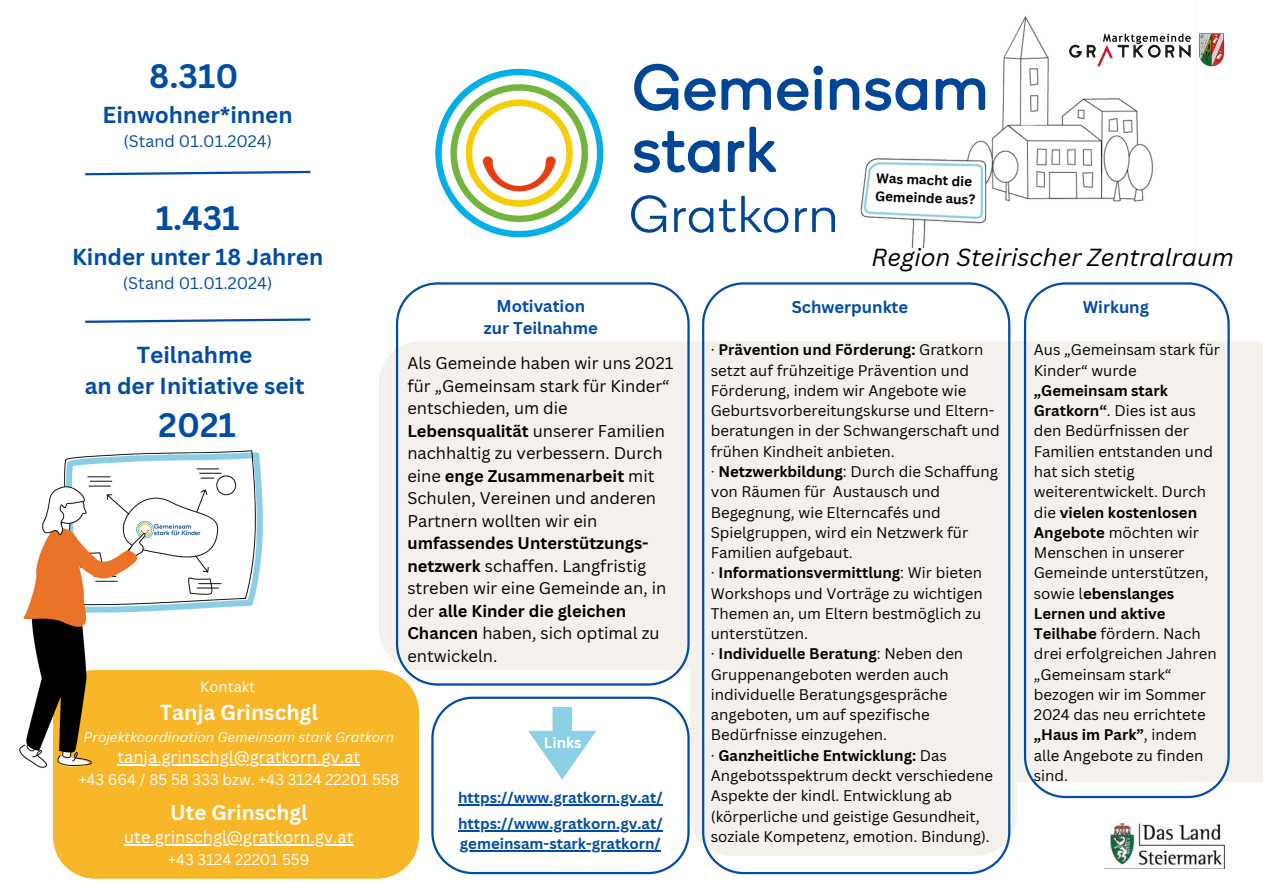
<style>
.page{position:relative;width:1263px;height:894px;background:#fff}
.page>*{position:absolute;margin:0;border:0;box-sizing:border-box;transform-origin:0 0}
.t1{font:700 33px "Canva Sans";color:#004da3}
.t2{font:italic 24px "Canva Sans";color:#000}
.t3{font:700 22.5px/31.5px "Canva Sans";color:#004da3;text-align:center}
.t4{font:700 21px "Canva Sans";color:#fff}
.t5{font:700 20.7px "Canva Sans";color:#fff}
.t6{font:16.5px/22.5px "Canva Sans";color:#000}
.t7{font:16.5px "Canva Sans";color:#fff}
.t8{font:700 16.5px/22.5px "Canva Sans";color:#004da3;text-align:center}
.t9{font:16.35px "Canva Sans";color:#004da3}
.t10{font:16.2px "Canva Sans";color:#004da3}
.t11{font:15px/20.2px "Canva Sans";color:#000}
.t12{font:700 15px/26.2px "Canva Sans";color:#004da3}
.t13{font:15px "Canva Sans";color:#fff}
.t14{font:700 15px "Canva Sans";color:#fff}
.t15{font:14.7px "Canva Sans";color:#fff}
.t16{font:italic 13.5px "Canva Sans";color:#fff}
.t17{font:700 13.5px/18px "Canva Sans";color:#000}
.s1{font-weight:700}
</style>
<div class="page">
<div style="left:1017px;top:670px;width:246px;height:111px;background:#f4f1ec"></div>
<svg style="left:690px;top:670px;width:327px;height:173px;background:#f0eeeb"></svg>
<svg style="left:379px;top:341px;width:884px;height:329px;background:#f3f0ec"></svg>
<div style="left:53px;top:670px;width:366px;height:208px;background:#f7b729"></div>
<svg style="left:396px;top:319px;width:294px;height:366px;background:#f0efec"></svg>
<svg style="left:702px;top:319px;width:308px;height:554px;background:#eaeaea"></svg>
<svg style="left:1024px;top:282px;width:206px;height:515px;background:#eeeeeb"></svg>
<svg style="left:431px;top:696px;width:259px;height:177px"></svg>
<img style="left:19px;top:454px;width:329px;height:361px">
<svg style="left:85px;top:170px;width:226px;height:284px"></svg>
<svg style="left:528px;top:706px;width:68px;height:73px"></svg>
<img style="left:1110px;top:823px;width:115px;height:45px">
<img style="left:396px;top:16px;width:740px;height:303px">
<img style="left:1063px;top:27px;width:162px;height:42px">
<hr style="left:117px;top:764px;width:117px;height:1px;background:#fff">
<hr style="left:234px;top:764px;width:87px;height:1px;background:#fff">
<hr style="left:321px;top:764px;width:39px;height:1px;background:#fff">
<hr style="left:124px;top:844px;width:230px;height:1px;background:#fff">
<hr style="left:458px;top:803px;width:205px;height:1px;background:#004da3">
<hr style="left:458px;top:830px;width:205px;height:1px;background:#004da3">
<hr style="left:460px;top:850px;width:201px;height:1px;background:#004da3">
<p class="t1" style="left:149px;top:53px;width:91px">8.310</p>
<p class="t3" style="left:103px;top:98px;width:191px">Einwohner*innen</p>
<p class="t10" style="left:124px;top:129px;width:150px">(Stand 01.01.2024)</p>
<p class="t1" style="left:156px;top:194px;width:85px">1.431</p>
<p class="t3" style="left:72px;top:240px;width:253px">Kinder unter 18 Jahren</p>
<p class="t9" style="left:123px;top:272px;width:151px">(Stand 01.01.2024)</p>
<h4 class="t3" style="left:85px;top:338px;width:221px">Teilnahme<br>an der Initiative seit</h4>
<h4 class="t1" style="left:159px;top:401px;width:79px">2021</h4>
<p class="t15" style="left:200px;top:675px;width:56px">Kontakt</p>
<h3 class="t4" style="left:160px;top:697px;width:159px">Tanja Grinschgl</h3>
<h1 class="t16" style="left:84px;top:727px;width:312px">Projektkoordination Gemeinsam stark Gratkorn</h1>
<h4 class="t7" style="left:117px;top:745px;width:244px">tanja.grinschgl@gratkorn.gv.at</h4>
<p class="t13" style="left:79px;top:768px;width:322px">+43 664 / 85 58 333 bzw. +43 3124 22201 558</p>
<p class="t5" style="left:170px;top:797px;width:139px">Ute Grinschgl</p>
<p class="t7" style="left:124px;top:825px;width:231px">ute.grinschgl@gratkorn.gv.at</p>
<p class="t13" style="left:168px;top:848px;width:143px">+43 3124 22201 559</p>
<p class="t17" style="left:876px;top:169px;width:102px;rotate:2deg">Was macht die<br>Gemeinde aus?</p>
<h2 class="t2" style="left:871px;top:240px;width:364px">Region Steirischer Zentralraum</h2>
<h3 class="t8" style="left:484px;top:294px;width:115px">Motivation zur Teilnahme</h3>
<h3 class="t8" style="left:792px;top:296px;width:118px">Schwerpunkte</h3>
<h3 class="t8" style="left:1083px;top:296px;width:68px">Wirkung</h3>
<h3 class="t6" style="left:407px;top:351px;width:268px">Als Gemeinde haben wir uns 2021 für „Gemeinsam stark für Kinder“ entschieden, um die<br><span class="s1">Lebensqualität</span> unserer Familien nachhaltig zu verbessern. Durch eine <span class="s1">enge Zusammenarbeit</span> mit<br>Schulen, Vereinen und anderen<br>Partnern wollten wir ein <span class="s1">umfassendes Unterstützungs&shy;netzwerk</span> schaffen. Langfristig streben wir eine Gemeinde an, in der <span class="s1">alle Kinder die gleichen<br>Chancen</span> haben, sich optimal zu entwickeln.</h3>
<h5 class="t14" style="left:544px;top:732px;width:39px">Links</h5>
<p class="t12" style="left:458px;top:783px;width:206px">https://www.gratkorn.gv.at/ https://www.gratkorn.gv.at/</p>
<p class="t12" style="left:460px;top:830px;width:202px">gemeinsam-stark-gratkorn/</p>
<h4 class="t11" style="left:711px;top:339px;width:290px">· <span class="s1">Prävention und Förderung:</span> Gratkorn setzt auf frühzeitige Prävention und Förderung, indem wir Angebote wie Geburtsvorbereitungskurse und Eltern&shy;beratungen in der Schwangerschaft und frühen Kindheit anbieten.<br>· <span class="s1">Netzwerkbildung</span>: Durch die Schaffung von Räumen für Austausch und Begegnung, wie Elterncafés und Spielgruppen, wird ein Netzwerk für Familien aufgebaut.<br>· <span class="s1">Informationsvermittlung</span>: Wir bieten Workshops und Vorträge zu wichtigen Themen an, um Eltern bestmöglich zu unterstützen.<br>· <span class="s1">Individuelle Beratung</span>: Neben den Gruppenangeboten werden auch individuelle Beratungsgespräche angeboten, um auf spezifische Bedürfnisse einzugehen.<br>· <span class="s1">Ganzheitliche Entwicklung:</span> Das Angebotsspektrum deckt verschiedene Aspekte der kindl. Entwicklung ab (körperliche und geistige Gesundheit, soziale Kompetenz, emotion. Bindung).</h4>
<h4 class="t11" style="left:1034px;top:339px;width:188px">Aus „Gemeinsam stark für<br>Kinder“ wurde <span class="s1">„Gemeinsam stark<br>Gratkorn“</span>. Dies ist aus den Bedürfnissen der<br>Familien entstanden und hat sich stetig weiterentwickelt. Durch die <span class="s1">vielen kostenlosen<br>Angebote</span> möchten wir<br>Menschen in unserer<br>Gemeinde unterstützen, sowie l<span class="s1">ebenslanges<br>Lernen und aktive<br>Teilhabe</span> fördern. Nach drei erfolgreichen Jahren „Gemeinsam stark“ bezogen wir im Sommer<br>2024 das neu errichtete <span class="s1">„Haus im Park”</span>, indem alle Angebote zu finden sind.</h4>
</div>
